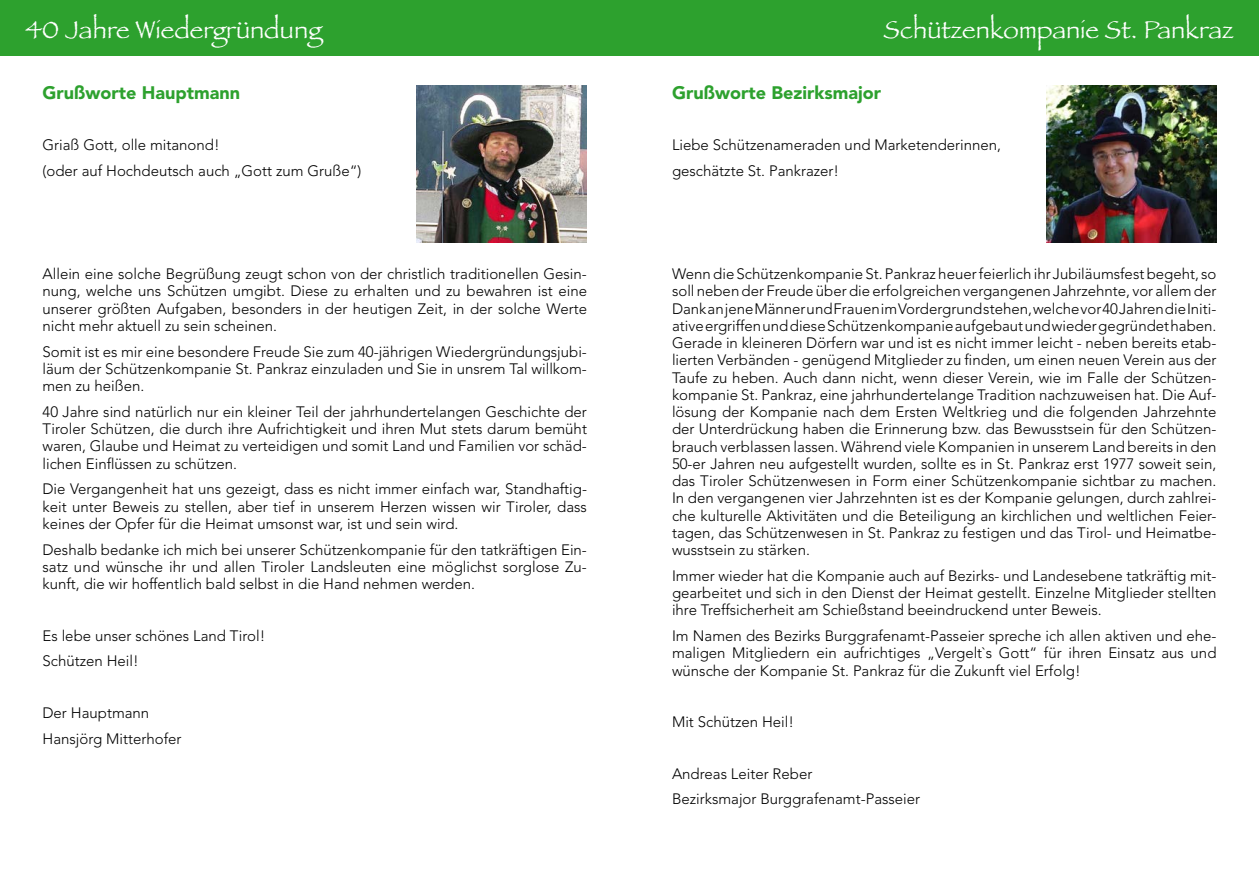
<style>
.page{position:relative;width:1259px;height:893px;background:#fff}
.page>*{position:absolute;margin:0;border:0;box-sizing:border-box;transform-origin:0 0}
.t1{font:25.5px "Papyrus";color:#fff}
.t2{font:900 18px "Avenir";color:#2da12e}
.t3{font:300 15px/17.2px "Avenir";color:#000;text-align:justify}
</style>
<div class="page">
<div style="left:0;top:0;width:1259px;height:55px;background:#2da12e"></div>
<img style="left:417px;top:85px;width:170px;height:158px">
<img style="left:1046px;top:85px;width:170px;height:158px">
<h1 class="t1" style="left:26px;top:14px;width:298px">40 Jahre Wiedergründung</h1>
<h1 class="t1" style="left:883px;top:14px;width:351px">Schützenkompanie St. Pankraz</h1>
<p class="t2" style="left:43px;top:82px;width:199px">Grußworte Hauptmann</p>
<p class="t3" style="left:43px;top:132px;width:320px;line-height:25.8px">Griaß Gott, olle mitanond!<br>(oder auf Hochdeutsch auch „Gott zum Gruße“)</p>
<p class="t2" style="left:672px;top:82px;width:210px">Grußworte Bezirksmajor</p>
<p class="t3" style="left:672px;top:132px;width:331px;line-height:25.8px">Liebe Schützenameraden und Marketenderinnen, geschätzte St. Pankrazer!</p>
<p class="t3" style="left:43px;top:265px;width:546px">Allein eine solche Begrüßung zeugt schon von der christlich traditionellen Gesin&shy;nung, welche uns Schützen umgibt. Diese zu erhalten und zu bewahren ist eine unserer größten Aufgaben, besonders in der heutigen Zeit, in der solche Werte nicht mehr aktuell zu sein scheinen.</p>
<p class="t3" style="left:43px;top:343px;width:546px">Somit ist es mir eine besondere Freude Sie zum 40-jährigen Wiedergründungsjubi&shy;läum der Schützenkompanie St. Pankraz einzuladen und Sie in unsrem Tal willkom&shy;men zu heißen.</p>
<p class="t3" style="left:43px;top:403px;width:546px">40 Jahre sind natürlich nur ein kleiner Teil der jahrhundertelangen Geschichte der Tiroler Schützen, die durch ihre Aufrichtigkeit und ihren Mut stets darum bemüht waren, Glaube und Heimat zu verteidigen und somit Land und Familien vor schäd&shy;lichen Einflüssen zu schützen.</p>
<p class="t3" style="left:43px;top:480px;width:546px">Die Vergangenheit hat uns gezeigt, dass es nicht immer einfach war, Standhaftig&shy;keit unter Beweis zu stellen, aber tief in unserem Herzen wissen wir Tiroler, dass keines der Opfer für die Heimat umsonst war, ist und sein wird.</p>
<p class="t3" style="left:43px;top:541px;width:546px">Deshalb bedanke ich mich bei unserer Schützenkompanie für den tatkräftigen Ein&shy;satz und wünsche ihr und allen Tiroler Landsleuten eine möglichst sorglose Zu&shy;kunft, die wir hoffentlich bald selbst in die Hand nehmen werden.</p>
<p class="t3" style="left:43px;top:622px;width:224px;line-height:25.8px">Es lebe unser schönes Land Tirol!<br>Schützen Heil!</p>
<p class="t3" style="left:43px;top:700px;width:140px;line-height:25.8px">Der Hauptmann<br>Hansjörg Mitterhofer</p>
<p class="t3" style="left:672px;top:265px;width:546px">Wenn die Schützenkompanie St. Pankraz heuer feierlich ihr Jubiläumsfest begeht, so soll neben der Freude über die erfolgreichen vergangenen Jahrzehnte, vor allem der Dank an jene Männer und Frauen im Vordergrund stehen, welche vor 40 Jahren die Initi&shy;ative ergriffen und diese Schützenkompanie aufgebaut und wieder gegründet haben.<br>Gerade in kleineren Dörfern war und ist es nicht immer leicht - neben bereits etab&shy;lierten Verbänden - genügend Mitglieder zu finden, um einen neuen Verein aus der Taufe zu heben. Auch dann nicht, wenn dieser Verein, wie im Falle der Schützen&shy;kompanie St. Pankraz, eine jahrhundertelange Tradition nachzuweisen hat. Die Auf&shy;lösung der Kompanie nach dem Ersten Weltkrieg und die folgenden Jahrzehnte der Unterdrückung haben die Erinnerung bzw. das Bewusstsein für den Schützen&shy;brauch verblassen lassen. Während viele Kompanien in unserem Land bereits in den 50-er Jahren neu aufgestellt wurden, sollte es in St. Pankraz erst 1977 soweit sein, das Tiroler Schützenwesen in Form einer Schützenkompanie sichtbar zu machen.<br>In den vergangenen vier Jahrzehnten ist es der Kompanie gelungen, durch zahlrei&shy;che kulturelle Aktivitäten und die Beteiligung an kirchlichen und weltlichen Feier&shy;tagen, das Schützenwesen in St. Pankraz zu festigen und das Tirol- und Heimatbe&shy;wusstsein zu stärken.</p>
<p class="t3" style="left:672px;top:567px;width:546px">Immer wieder hat die Kompanie auch auf Bezirks- und Landesebene tatkräftig mit&shy;gearbeitet und sich in den Dienst der Heimat gestellt. Einzelne Mitglieder stellten ihre Treffsicherheit am Schießstand beeindruckend unter Beweis.</p>
<p class="t3" style="left:672px;top:627px;width:546px">Im Namen des Bezirks Burggrafenamt-Passeier spreche ich allen aktiven und ehe&shy;maligen Mitgliedern ein aufrichtiges „Vergelt`s Gott“ für ihren Einsatz aus und wünsche der Kompanie St. Pankraz für die Zukunft viel Erfolg!</p>
<p class="t3" style="left:672px;top:713px;width:123px">Mit Schützen Heil!</p>
<p class="t3" style="left:672px;top:760px;width:250px;line-height:25.8px">Andreas Leiter Reber<br>Bezirksmajor Burggrafenamt-Passeier</p>
</div>
